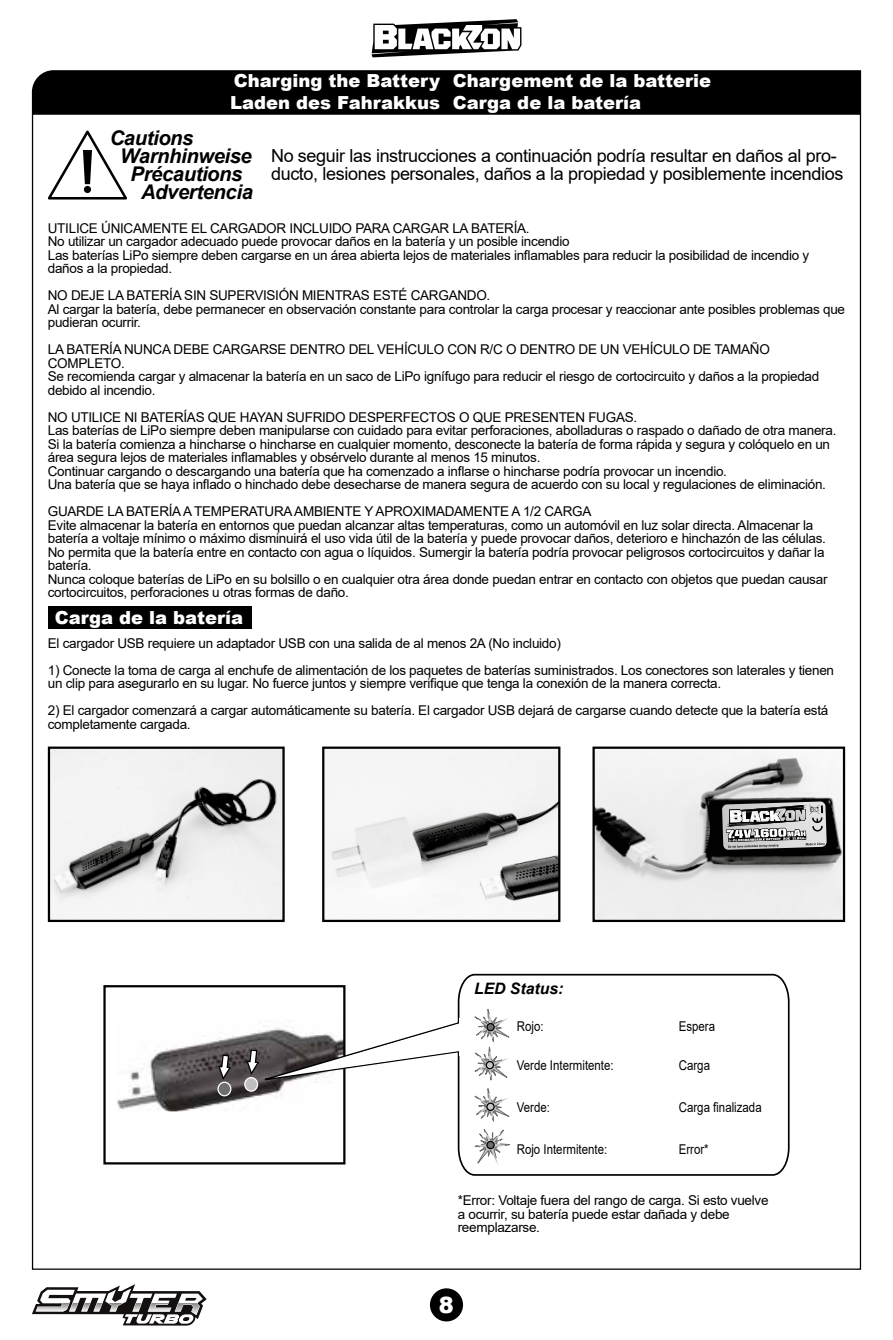
<style>
.page{position:relative;width:893px;height:1340px;background:#fff}
.page>*{position:absolute;margin:0;border:0;box-sizing:border-box;transform-origin:0 0}
.t1{font:900 22.5px "Arial";color:#fff}
.t2{font:italic 700 20.25px "Arial";letter-spacing:-.02em;color:#000}
.t3{font:18px/18px "Arial";letter-spacing:-.02em;color:#000}
.t4{font:900 18px/21.6px "Arial";color:#fff}
.t5{font:italic 700 15.75px "Arial";color:#000}
.t6{font:13.5px/13.5px "Arial";letter-spacing:-.02em;color:#000}
.t7{font:13.5px "Arial";color:#000;scale:.85 1}
.t8{font:13.5px "Arial";letter-spacing:-.02em;color:#000;scale:.85 1}
</style>
<div class="page">
<svg style="left:372px;top:19px;width:149px;height:38px"></svg>
<div style="left:430px;top:1288px;width:33px;height:33px;background:#000;border-radius:17px"></div>
<svg style="left:32px;top:1284px;width:175px;height:41px"></svg>
<div style="left:32px;top:70px;width:829px;height:43px;background:#000"></div>
<svg style="left:48px;top:130px;width:79px;height:69px"></svg>
<img style="left:117px;top:1035px;width:125px;height:76px">
<div style="left:218px;top:1082px;width:13px;height:13px;background:#706f6f;border-radius:50%"></div>
<div style="left:217px;top:1081px;width:14px;height:15px;border:1px solid #fff;border-radius:50%"></div>
<svg style="left:217px;top:1053px;width:15px;height:28px"></svg>
<div style="left:103px;top:985px;width:242px;height:179px;border:2px solid #000"></div>
<svg style="left:557px;top:973px;width:233px;height:203px"></svg>
<svg style="left:242px;top:973px;width:315px;height:203px"></svg>
<svg style="left:487px;top:1103px;width:7px;height:7px"></svg>
<div style="left:486px;top:1102px;width:9px;height:9px;border:1px solid #000;border-radius:50%"></div>
<svg style="left:487px;top:1141px;width:7px;height:7px"></svg>
<div style="left:486px;top:1140px;width:9px;height:9px;border:1px solid #000;border-radius:50%"></div>
<img style="left:51px;top:749px;width:231px;height:170px">
<div style="left:48px;top:746px;width:237px;height:176px;border:2px solid #000"></div>
<img style="left:595px;top:749px;width:247px;height:170px">
<svg style="left:722px;top:801px;width:105px;height:48px;background:#9e9e9e"></svg>
<div style="left:592px;top:746px;width:253px;height:176px;border:2px solid #000"></div>
<img style="left:325px;top:749px;width:232px;height:152px">
<div style="left:322px;top:746px;width:238px;height:176px;border:2px solid #000"></div>
<div style="left:48px;top:606px;width:204px;height:22px;background:#000"></div>
<h3 class="t4" style="left:230px;top:70px;width:211px">Charging the Battery<br>Laden des Fahrakkus</h3>
<h3 class="t4" style="left:453px;top:70px;width:260px">Chargement de la batterie<br>Carga de la batería</h3>
<h3 class="t3" style="left:271px;top:146px;width:574px">No seguir las instrucciones a continuación podría resultar en daños al pro&shy;ducto, lesiones personales, daños a la propiedad y posiblemente incendios</h3>
<h2 class="t2" style="left:110px;top:124px;width:85px">Cautions</h2>
<h2 class="t2" style="left:120px;top:142px;width:133px">Warnhinweise</h2>
<h2 class="t2" style="left:131px;top:160px;width:113px">Précautions</h2>
<h2 class="t2" style="left:141px;top:178px;width:113px">Advertencia</h2>
<p class="t6" style="left:48px;top:221px;width:763px">UTILICE ÚNICAMENTE EL CARGADOR INCLUIDO PARA CARGAR LA BATERÍA.<br>No utilizar un cargador adecuado puede provocar daños en la batería y un posible incendio<br>Las baterías LiPo siempre deben cargarse en un área abierta lejos de materiales inflamables para reducir la posibilidad de incendio y daños a la propiedad.</p>
<p class="t6" style="left:48px;top:289px;width:799px">NO DEJE LA BATERÍA SIN SUPERVISIÓN MIENTRAS ESTÉ CARGANDO.<br>Al cargar la batería, debe permanecer en observación constante para controlar la carga procesar y reaccionar ante posibles problemas que pudieran ocurrir.</p>
<p class="t6" style="left:48px;top:343px;width:773px">LA BATERÍA NUNCA DEBE CARGARSE DENTRO DEL VEHÍCULO CON R/C O DENTRO DE UN VEHÍCULO DE TAMAÑO COMPLETO.<br>Se recomienda cargar y almacenar la batería en un saco de LiPo ignífugo para reducir el riesgo de cortocircuito y daños a la propiedad debido al incendio.</p>
<p class="t6" style="left:48px;top:410px;width:790px">NO UTILICE NI BATERÍAS QUE HAYAN SUFRIDO DESPERFECTOS O QUE PRESENTEN FUGAS.<br>Las baterías de LiPo siempre deben manipularse con cuidado para evitar perforaciones, abolladuras o raspado o dañado de otra manera.<br>Si la batería comienza a hincharse o hincharse en cualquier momento, desconecte la batería de forma rápida y segura y colóquelo en un área segura lejos de materiales inflamables y obsérvelo durante al menos 15 minutos.<br>Continuar cargando o descargando una batería que ha comenzado a inflarse o hincharse podría provocar un incendio.<br>Una batería que se haya inflado o hinchado debe desecharse de manera segura de acuerdo con su local y regulaciones de eliminación.</p>
<p class="t6" style="left:48px;top:505px;width:781px">GUARDE LA BATERÍA A TEMPERATURA AMBIENTE Y APROXIMADAMENTE A 1/2 CARGA<br>Evite almacenar la batería en entornos que puedan alcanzar altas temperaturas, como un automóvil en luz solar directa. Almacenar la batería a voltaje mínimo o máximo disminuirá el uso vida útil de la batería y puede provocar daños, deterioro e hinchazón de las células.<br>No permita que la batería entre en contacto con agua o líquidos. Sumergir la batería podría provocar peligrosos cortocircuitos y dañar la batería.<br>Nunca coloque baterías de LiPo en su bolsillo o en cualquier otra área donde puedan entrar en contacto con objetos que puedan causar cortocircuitos, perforaciones u otras formas de daño.</p>
<h3 class="t4" style="left:55px;top:606px;width:190px">Carga de la batería</h3>
<p class="t6" style="left:48px;top:636px;width:515px">El cargador USB requiere un adaptador USB con una salida de al menos 2A (No incluido)</p>
<p class="t6" style="left:48px;top:663px;width:788px">1) Conecte la toma de carga al enchufe de alimentación de los paquetes de baterías suministrados. Los conectores son laterales y tienen un clip para asegurarlo en su lugar. No fuerce juntos y siempre verifique que tenga la conexión de la manera correcta.</p>
<p class="t6" style="left:48px;top:704px;width:782px">2) El cargador comenzará a cargar automáticamente su batería. El cargador USB dejará de cargarse cuando detecte que la batería está completamente cargada.</p>
<p class="t5" style="left:474px;top:977px;width:91px">LED Status:</p>
<p class="t8" style="left:517px;top:1017px;width:33px">Rojo:</p>
<p class="t8" style="left:679px;top:1017px;width:44px">Espera</p>
<p class="t7" style="left:517px;top:1056px;width:116px">Verde Intermitente:</p>
<p class="t8" style="left:679px;top:1056px;width:38px">Carga</p>
<p class="t8" style="left:517px;top:1097px;width:41px">Verde:</p>
<p class="t7" style="left:679px;top:1097px;width:99px">Carga finalizada</p>
<p class="t7" style="left:517px;top:1139px;width:108px">Rojo Intermitente:</p>
<p class="t8" style="left:679px;top:1139px;width:37px">Error*</p>
<p class="t6" style="left:458px;top:1193px;width:312px">*Error: Voltaje fuera del rango de carga. Si esto vuelve a ocurrir, su batería puede estar dañada y debe reemplazarse.</p>
<h1 class="t1" style="left:439px;top:1288px;width:17px">8</h1>
</div>
